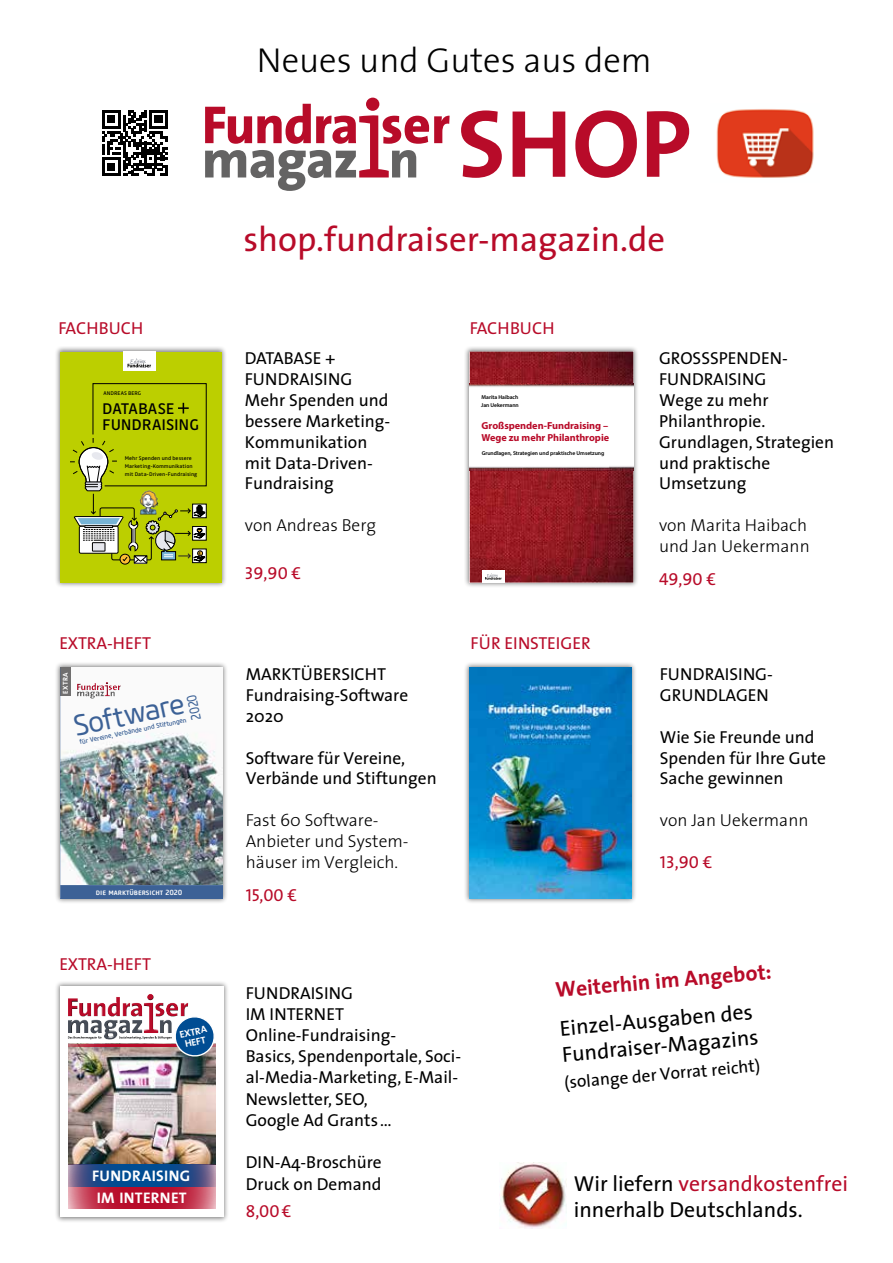
<style>
.page{position:relative;width:893px;height:1263px;background:#fff}
.page>*{position:absolute;margin:0;border:0;box-sizing:border-box;transform-origin:0 0}
.t1{font:96.6px "The Sans 7 Bold Plain";color:#b80b29}
.t2{font:34.8px "The Sans 5";color:#b80b29}
.t3{font:300 34.8px "The Sans 3";color:#000}
.t4{font:28.95px "Core Sans M45";color:#3c6196;scale:.95 1}
.t5{font:21.75px/26.1px "The Sans 5";color:#000}
.t6{font:21.75px "The Sans 7 Bold Plain";color:#b80b29}
.t7{font:17.4px/20.9px "The Sans 5";color:#000}
.t8{font:300 17.4px/20.9px "The Sans 3";color:#000}
.t9{font:17.4px "The Sans 5";color:#b80b29}
.t10{font:17.4px "The Sans 5 Regular Caps";color:#b80b29}
.t11{font:16.5px/16.5px "Drive";letter-spacing:-.005em;color:#000}
.t12{font:15.3px "The Sans 7 Bold Plain";letter-spacing:.025em;color:#fff}
.t13{font:13.5px "Core Sans M45";color:#3c6196;scale:.88 1}
.t14{font:700 10.2px/11.9px "Myriad Pro";letter-spacing:-.005em;color:#b80b29}
.t15{font:9.9px/9.9px "The Sans 7 Bold Plain";color:#fff;text-align:center}
.t16{font:500 7.35px "Core Sans MSC55";color:#fff}
.t17{font:7.05px "The Sans 7 Bold Plain";letter-spacing:.035em;color:#fff}
.t18{font:500 6.6px "Core Sans M55";color:#3c6196;scale:.95 1}
.t19{font:5.7px/8.2px "Drive";letter-spacing:.005em;color:#000}
.t20{font:600 5.7px/7.5px "Myriad Pro";letter-spacing:-.01em;color:#000}
.s1{color:#b80b29}
</style>
<div class="page">
<svg style="left:205px;top:98px;width:245px;height:93px"></svg>
<svg style="left:102px;top:110px;width:66px;height:66px"></svg>
<div style="left:54px;top:346px;width:174px;height:242px;background:#000;opacity:.5"></div>
<div style="left:60px;top:352px;width:162px;height:231px;background:#bccf00"></div>
<div style="left:123px;top:352px;width:32px;height:19px;background:#fff"></div>
<svg style="left:128px;top:358px;width:23px;height:9px"></svg>
<svg style="left:70px;top:383px;width:137px;height:181px"></svg>
<div style="left:464px;top:346px;width:175px;height:242px;background:#000;opacity:.5"></div>
<svg style="left:470px;top:352px;width:163px;height:231px"></svg>
<div style="left:54px;top:661px;width:174px;height:243px;background:#000;opacity:.5"></div>
<img style="left:60px;top:667px;width:162px;height:218px">
<div style="left:60px;top:885px;width:162px;height:13px;background:#3c6196"></div>
<div style="left:60px;top:667px;width:11px;height:29px;background:#706f6f"></div>
<svg style="left:77px;top:682px;width:44px;height:17px"></svg>
<div style="left:464px;top:661px;width:173px;height:243px;background:#000;opacity:.5"></div>
<img style="left:470px;top:667px;width:161px;height:231px">
<div style="left:54px;top:980px;width:175px;height:243px;background:#000;opacity:.5"></div>
<div style="left:60px;top:986px;width:163px;height:231px;background:#fff"></div>
<img style="left:68px;top:1058px;width:148px;height:107px">
<svg style="left:68px;top:1187px;width:148px;height:22px"></svg>
<svg style="left:68px;top:994px;width:148px;height:64px"></svg>
<svg style="left:68px;top:1165px;width:148px;height:22px"></svg>
<img style="left:500px;top:1163px;width:67px;height:66px">
<img style="left:716px;top:109px;width:98px;height:69px">
<h2 class="t3" style="left:257px;top:32px;width:396px">Neues und Gutes aus dem</h2>
<h1 class="t1" style="left:457px;top:63px;width:236px">SHOP</h1>
<h2 class="t2" style="left:244px;top:210px;width:423px">shop.fundraiser-magazin.de</h2>
<p class="t9" style="left:58px;top:313px;width:86px">FACHBUCH</p>
<p class="t9" style="left:470px;top:313px;width:86px">FACHBUCH</p>
<p class="t19" style="left:104px;top:388px;width:39px">ANDREAS BERG</p>
<p class="t11" style="left:102px;top:400px;width:98px">DATABASE<br>FUNDRAISING</p>
<p class="t19" style="left:125px;top:454px;width:74px">Mehr Spenden und bessere<br>Marketing-Kommunikation mit Data-Driven-Fundraising</p>
<p class="t7" style="left:245px;top:347px;width:147px">DATABASE +<br>FUNDRAISING<br>Mehr Spenden und bessere Marketing-<br>Kommunikation mit Data-Driven-<br>Fundraising</p>
<p class="t8" style="left:245px;top:514px;width:133px">von Andreas Berg</p>
<p class="t10" style="left:245px;top:559px;width:58px">39,90 €</p>
<p class="t20" style="left:481px;top:393px;width:39px">Marita Haibach<br>Jan Uekermann</p>
<p class="t14" style="left:481px;top:419px;width:129px">Großspenden-Fundraising –<br>Wege zu mehr Philanthropie</p>
<p class="t20" style="left:482px;top:449px;width:124px">Grundlagen, Strategien und praktische Umsetzung</p>
<p class="t9" style="left:59px;top:629px;width:93px">EXTRA-HEFT</p>
<p class="t9" style="left:470px;top:629px;width:122px">FÜR EINSTEIGER</p>
<p class="t17" style="left:60px;top:693px;width:23px;rotate:-90deg">EXTRA</p>
<p class="t13" style="left:188px;top:721px;width:31px;rotate:-102deg">2020</p>
<h3 class="t4" style="left:70px;top:709px;width:120px;rotate:-12deg">Software</h3>
<p class="t18" style="left:79px;top:738px;width:116px;rotate:-12deg">für Vereine, Verbände und Stiftungen</p>
<p class="t16" style="left:96px;top:887px;width:88px">DIE MARKTÜBERSICHT 2020</p>
<p class="t7" style="left:246px;top:663px;width:164px">MARKTÜBERSICHT<br>Fundraising-Software<br>2020</p>
<p class="t7" style="left:246px;top:747px;width:192px">Software für Vereine,<br>Verbände und Stiftungen</p>
<p class="t8" style="left:246px;top:809px;width:164px">Fast 60 Software-<br>Anbieter und System&shy;häuser im Vergleich.</p>
<p class="t10" style="left:246px;top:880px;width:53px">15,00 €</p>
<p class="t7" style="left:659px;top:347px;width:177px">GROSSSPENDEN-<br>FUNDRAISING<br>Wege zu mehr<br>Philanthropie.<br>Grundlagen, Strategien und praktische<br>Umsetzung</p>
<p class="t8" style="left:659px;top:514px;width:152px">von Marita Haibach und Jan Uekermann</p>
<p class="t10" style="left:659px;top:565px;width:59px">49,90 €</p>
<p class="t7" style="left:660px;top:663px;width:114px">FUNDRAISING-<br>GRUNDLAGEN</p>
<p class="t7" style="left:660px;top:726px;width:168px">Wie Sie Freunde und<br>Spenden für Ihre Gute<br>Sache gewinnen</p>
<p class="t8" style="left:660px;top:809px;width:150px">von Jan Uekermann</p>
<p class="t10" style="left:660px;top:847px;width:54px">13,90 €</p>
<p class="t9" style="left:59px;top:949px;width:93px">EXTRA-HEFT</p>
<p class="t15" style="left:179px;top:1029px;width:29px;rotate:-12deg">EXTRA<br>HEFT</p>
<p class="t12" style="left:92px;top:1163px;width:99px">FUNDRAISING</p>
<p class="t12" style="left:97px;top:1185px;width:91px">IM INTERNET</p>
<p class="t7" style="left:246px;top:982px;width:217px">FUNDRAISING<br>IM INTERNET<br>Online-Fundraising-<br>Basics, Spendenportale, Soci&shy;al-Media-Marketing, E-Mail-<br>Newsletter, SEO,<br>Google Ad Grants…</p>
<p class="t7" style="left:246px;top:1151px;width:138px">DIN-A4-Broschüre<br>Druck on Demand</p>
<p class="t10" style="left:246px;top:1196px;width:47px">8,00€</p>
<p class="t6" style="left:554px;top:972px;width:218px;rotate:-5deg">Weiterhin im Angebot:</p>
<p class="t5" style="left:559px;top:1014px;width:199px;rotate:-5deg">Einzel-Ausgaben des<br>Fundraiser-Magazins</p>
<p class="t7" style="left:563px;top:1072px;width:198px;rotate:-5deg">(solange der Vorrat reicht)</p>
<p class="t5" style="left:574px;top:1170px;width:276px">Wir liefern <span class="s1">versandkostenfrei </span>innerhalb Deutschlands.</p>
</div>
